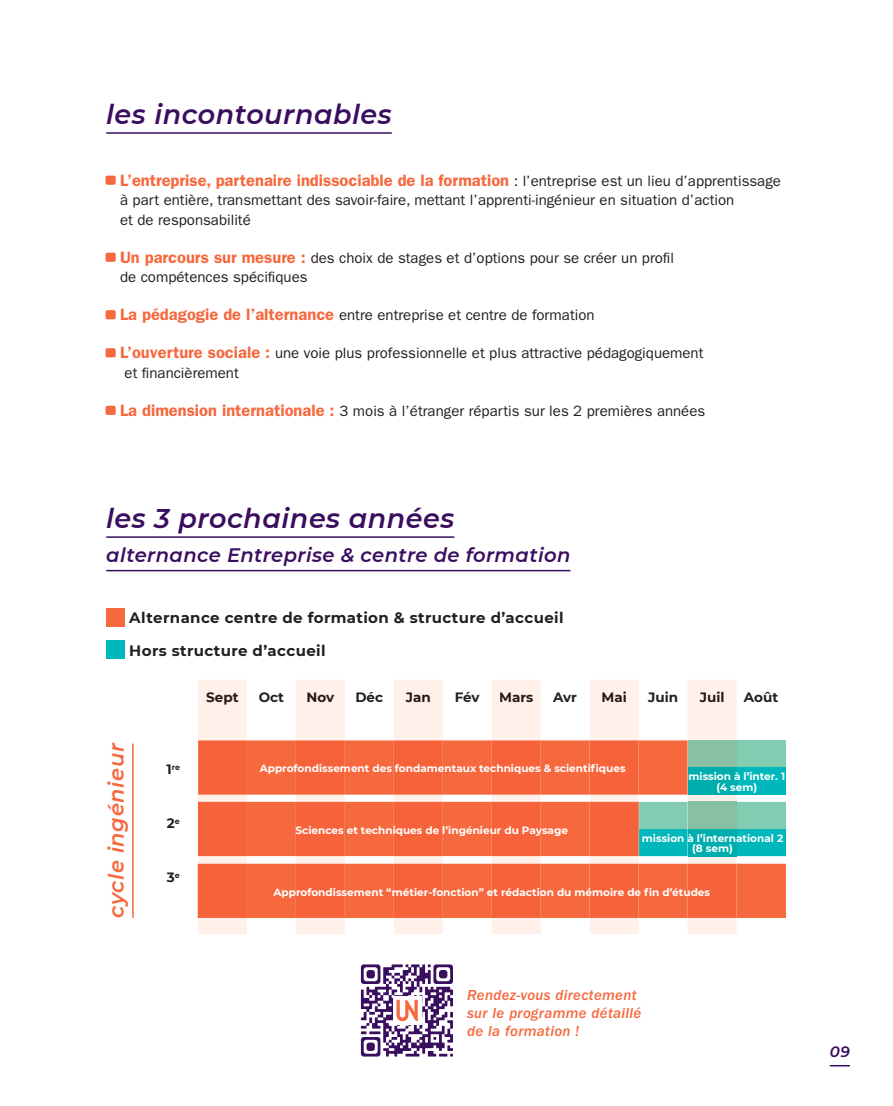
<style>
.page{position:relative;width:893px;height:1106px;background:#fff}
.page>*{position:absolute;margin:0;border:0;box-sizing:border-box;transform-origin:0 0}
.t1{font:italic 600 27px "Montserrat";letter-spacing:.02em;color:#3a0e5f}
.t2{font:italic 600 21px "Montserrat";letter-spacing:.03em;color:#f6683e}
.t3{font:italic 600 19.5px "Montserrat";letter-spacing:.02em;color:#3a0e5f}
.t4{font:600 16.5px "ITC Franklin Gothic Std";color:#f6683e}
.t5{font:15px/19.5px "ITC Franklin Gothic Std";color:#241f1f}
.t6{font:700 15px/32.2px "Montserrat";letter-spacing:.025em;color:#241f1f}
.t7{font:15px/18px "ITC Franklin Gothic Std Med It";letter-spacing:.02em;color:#f6683e}
.t8{font:italic 600 15px "Montserrat";color:#3a0e5f}
.t9{font:700 13.5px "Montserrat";color:#241f1f}
.t10{font:700 13.5px "Montserrat";color:#231a1a}
.t11{font:700 10.5px/10.5px "Montserrat";color:#fff;text-align:center}
.t12{font:700 7.8px "Montserrat";color:#241f1f}
.s1{font-weight:400;font-size:15px;color:#241f1f}
.s2{font-weight:600;font-size:16.5px;color:#f6683e}
.s3{font-size:13.5px}
</style>
<div class="page">
<hr style="left:106px;top:132px;width:286px;height:2px;background:#3a0e5f">
<svg style="left:106px;top:176px;width:10px;height:9px"></svg>
<svg style="left:106px;top:253px;width:10px;height:9px"></svg>
<svg style="left:106px;top:310px;width:10px;height:9px"></svg>
<svg style="left:106px;top:348px;width:10px;height:9px"></svg>
<svg style="left:106px;top:406px;width:10px;height:9px"></svg>
<svg style="left:198px;top:680px;width:539px;height:254px;fill:#fff0e9"></svg>
<div style="left:207px;top:692px;width:31px;height:13px;background:#fff0e9"></div>
<div style="left:308px;top:693px;width:26px;height:9px;background:#fff0e9"></div>
<div style="left:406px;top:693px;width:24px;height:9px;background:#fff0e9"></div>
<div style="left:500px;top:693px;width:33px;height:9px;background:#fff0e9"></div>
<div style="left:603px;top:691px;width:23px;height:11px;background:#fff0e9"></div>
<div style="left:699px;top:691px;width:24px;height:11px;background:#fff0e9"></div>
<div style="left:198px;top:740px;width:490px;height:54px;background:#f6683d"></div>
<div style="left:737px;top:740px;width:49px;height:27px;background:#82ccb1"></div>
<div style="left:688px;top:740px;width:49px;height:27px;background:#87c0a3"></div>
<svg style="left:737px;top:767px;width:49px;height:27px"></svg>
<div style="left:688px;top:767px;width:49px;height:27px;background:#00adad"></div>
<div style="left:198px;top:863px;width:588px;height:55px;background:#f6683d"></div>
<div style="left:106px;top:608px;width:18px;height:18px;background:#f6683d"></div>
<div style="left:106px;top:640px;width:18px;height:18px;background:#00b7bb"></div>
<hr style="left:106px;top:536px;width:348px;height:2px;background:#3a0e5f">
<hr style="left:106px;top:570px;width:464px;height:1px;background:#3a0e5f">
<hr style="left:132px;top:743px;width:2px;height:175px;background:#f6683e">
<svg style="left:830px;top:1065px;width:20px;height:1px"></svg>
<svg style="left:198px;top:801px;width:588px;height:55px;background:#d27b58"></svg>
<div style="left:688px;top:829px;width:49px;height:27px;background:#00adad"></div>
<svg style="left:361px;top:964px;width:92px;height:92px"></svg>
<h1 class="t1" style="left:106px;top:95px;width:287px">les incontournables</h1>
<p class="t4" style="left:120px;top:170px;width:662px">L’entreprise, partenaire indissociable de la formation <span class="s1">: l’entreprise est un lieu d’apprentissage</span></p>
<p class="t5" style="left:120px;top:191px;width:616px">à part entière, transmettant des savoir-faire, mettant l’apprenti-ingénieur en situation d’action et de responsabilité</p>
<p class="t5" style="left:120px;top:248px;width:555px"><span class="s2">Un parcours sur mesure :</span> des choix de stages et d’options pour se créer un profil de compétences spécifiques</p>
<p class="t5" style="left:120px;top:306px;width:476px"><span class="s2">La pédagogie de l’alternance</span> entre entreprise et centre de formation</p>
<p class="t5" style="left:125px;top:344px;width:580px;text-indent:-5px"><span class="s2">L’ouverture sociale :</span> une voie plus professionnelle et plus attractive pédagogiquement et financièrement</p>
<p class="t5" style="left:120px;top:401px;width:587px"><span class="s2">La dimension internationale :</span> 3 mois à l’étranger répartis sur les 2 premières années</p>
<h1 class="t1" style="left:106px;top:499px;width:350px">les 3 prochaines années</h1>
<h3 class="t3" style="left:106px;top:541px;width:466px">alternance Entreprise &amp; centre de formation</h3>
<p class="t6" style="left:129px;top:601px;width:436px">Alternance centre de formation &amp; structure d’accueil<br>Hors structure d’accueil</p>
<h2 class="t2" style="left:102px;top:918px;width:176px;rotate:-90deg">cycle ingénieur</h2>
<p class="t12" style="left:167px;top:761px;width:15px"><span class="s3">1</span>re</p>
<p class="t9" style="left:167px;top:813px;width:14px">2<sup>e</sup></p>
<p class="t9" style="left:167px;top:867px;width:14px">3<sup>e</sup></p>
<p class="t10" style="left:206px;top:687px;width:34px">Sept</p>
<p class="t9" style="left:259px;top:687px;width:27px">Oct</p>
<p class="t10" style="left:307px;top:687px;width:29px">Nov</p>
<p class="t9" style="left:355px;top:687px;width:29px">Déc</p>
<p class="t10" style="left:406px;top:687px;width:26px">Jan</p>
<p class="t9" style="left:455px;top:687px;width:26px">Fév</p>
<p class="t10" style="left:499px;top:687px;width:36px">Mars</p>
<p class="t9" style="left:553px;top:687px;width:25px">Avr</p>
<p class="t10" style="left:601px;top:687px;width:27px">Mai</p>
<p class="t9" style="left:648px;top:687px;width:31px">Juin</p>
<p class="t10" style="left:700px;top:687px;width:26px">Juil</p>
<p class="t9" style="left:744px;top:687px;width:36px">Août</p>
<p class="t11" style="left:260px;top:762px;width:367px">Approfondissement des fondamentaux techniques &amp; scientifiques</p>
<p class="t11" style="left:295px;top:825px;width:274px">Sciences et techniques de l’ingénieur du Paysage</p>
<p class="t11" style="left:688px;top:771px;width:98px">mission à l’inter. 1 (4 sem)</p>
<p class="t11" style="left:642px;top:832px;width:143px">mission à l’international 2 (8 sem)</p>
<p class="t11" style="left:274px;top:886px;width:438px">Approfondissement “métier-fonction” et rédaction du mémoire de fin d’études</p>
<p class="t7" style="left:467px;top:986px;width:176px">Rendez-vous directement sur le programme détaillé de la formation !</p>
<p class="t8" style="left:830px;top:1040px;width:22px">09</p>
</div>
